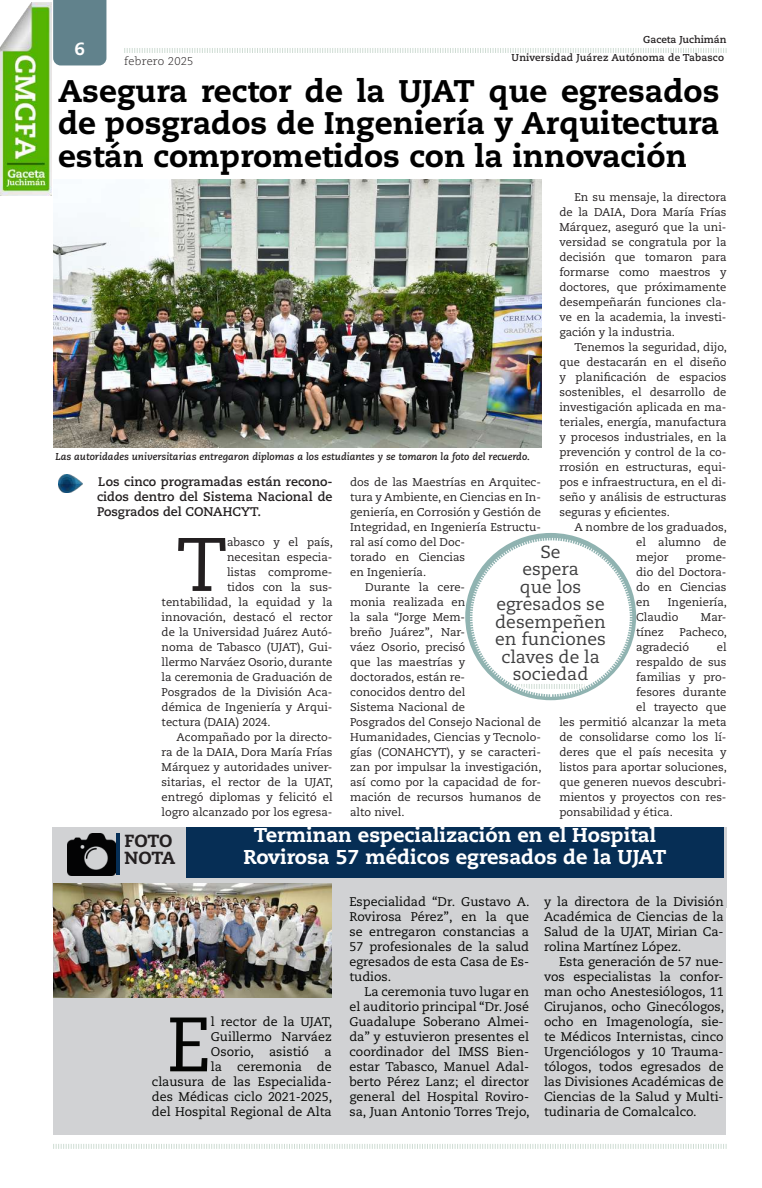
<style>
.page{position:relative;width:762px;height:1188px;background:#fff}
.page>*{position:absolute;margin:0;border:0;box-sizing:border-box;transform-origin:0 0}
.t1{font:76.75px "Caecilia LT Std";color:#040503}
.t2{font:75.5px "Caecilia LT Std";color:#231f20}
.t3{font:800 31.25px/32.5px "Caecilia LT Std";color:#000;text-align:justify}
.t4{font:800 20px/21.2px "Caecilia LT Std";color:#fff;text-align:center}
.t5{font:17.5px/17.5px "Caecilia LT Std";color:#3e3e3f;text-align:center}
.t6{font:800 17.5px/17.5px "Caecilia LT Std";letter-spacing:-.025em;color:#231f20}
.t7{font:800 17.5px "Caecilia LT Std";color:#fff}
.t8{font:12.5px/15px "Caecilia LT Std";color:#040503;text-align:justify}
.t9{font:700 12.5px/15px "Caecilia LT Std";color:#231f20;text-align:justify}
.t10{font:11.25px/15px "Caecilia LT Std";color:#231f20;text-align:justify}
.t11{font:300 11.25px "Caecilia LT Std";letter-spacing:.02em;color:#231f20}
.t12{font:italic 700 10px "Caecilia LT Std";color:#231f20}
.t13{font:700 10px "Caecilia LT Std";letter-spacing:.02em;color:#231f20}
.t14{font:700 10px "Caecilia LT Std";color:#231f20}
</style>
<div class="page">
<svg style="left:53px;top:1144px;width:674px;height:5px"></svg>
<svg style="left:124px;top:48px;width:603px;height:5px"></svg>
<div style="left:53px;top:0;width:53px;height:65px;background:#61828c"></div>
<img style="left:53px;top:180px;width:489px;height:267px">
<img style="left:58px;top:474px;width:25px;height:18px">
<div style="left:53px;top:907px;width:673px;height:227px;background:#d1d2d4"></div>
<div style="left:53px;top:826px;width:674px;height:81px;background:#d1d2d4"></div>
<div style="left:186px;top:826px;width:538px;height:51px;background:#062e55"></div>
<img style="left:53px;top:883px;width:278px;height:114px">
<img style="left:68px;top:833px;width:47px;height:42px">
<hr style="left:116px;top:833px;width:4px;height:41px;background:#062e55">
<img style="left:0;top:2px;width:51px;height:193px">
<svg style="left:469px;top:536px;width:164px;height:161px"></svg>
<h3 class="t7" style="left:75px;top:38px;width:12px">6</h3>
<p class="t11" style="left:124px;top:55px;width:71px">febrero 2025</p>
<p class="t14" style="left:643px;top:34px;width:85px">Gaceta Juchimán</p>
<p class="t13" style="left:512px;top:51px;width:214px">Universidad Juárez Autónoma de Tabasco</p>
<h3 class="t3" style="left:58px;top:75px;width:663px">Asegura rector de la UJAT que egresados de posgrados de Ingeniería y Arquitectura están comprometidos con la innovación</h3>
<p class="t10" style="left:559px;top:189px;width:169px;text-indent:15px">En su mensaje, la directora de la DAIA, Dora María Frías Márquez, aseguró que la uni&shy;versidad se congratula por la decisión que tomaron para formarse como maestros y doctores, que próximamente desempeñarán funciones cla&shy;ve en la academia, la investi&shy;gación y la industria.</p>
<p class="t10" style="left:559px;top:339px;width:169px;text-indent:15px">Tenemos la seguridad, dijo, que destacarán en el diseño y planificación de espacios sostenibles, el desarrollo de investigación aplicada en ma&shy;teriales, energía, manufactura y procesos industriales, en la prevención y control de la co&shy;rrosión en estructuras, equi&shy;pos e infraestructura, en el di&shy;seño y análisis de estructuras seguras y eficientes.</p>
<p class="t10" style="left:636px;top:519px;width:92px;text-indent:-62px">A nombre de los graduados, el alumno de mejor</p>
<p class="t12" style="left:55px;top:451px;width:476px">Las autoridades universitarias entregaron diplomas a los estudiantes y se tomaron la foto del recuerdo.</p>
<p class="t9" style="left:97px;top:474px;width:237px">Los cinco programadas están recono&shy;cidos dentro del Sistema Nacional de Posgrados del CONAHCYT.</p>
<p class="t10" style="left:350px;top:474px;width:192px">dos de las Maestrías en Arquitec-</p>
<p class="t10" style="left:350px;top:489px;width:192px">tura y Ambiente, en Ciencias en In-</p>
<p class="t10" style="left:350px;top:504px;width:192px">geniería, en Corrosión y Gestión de</p>
<p class="t10" style="left:350px;top:519px;width:192px">Integridad, en Ingeniería Estructu-</p>
<p class="t10" style="left:350px;top:534px;width:117px">ral así como del Doc-</p>
<p class="t10" style="left:350px;top:549px;width:117px">torado en Ciencias</p>
<p class="t10" style="left:350px;top:564px;width:77px">en Ingeniería.</p>
<p class="t10" style="left:365px;top:579px;width:102px">Durante la cere-</p>
<p class="t10" style="left:350px;top:594px;width:117px">monia realizada en</p>
<p class="t10" style="left:350px;top:609px;width:117px">la sala “Jorge Mem-</p>
<p class="t10" style="left:350px;top:624px;width:117px">breño Juárez”, Nar-</p>
<p class="t10" style="left:350px;top:639px;width:117px">váez Osorio, precisó</p>
<p class="t10" style="left:350px;top:654px;width:117px">que las maestrías y</p>
<p class="t10" style="left:350px;top:669px;width:117px">doctorados, están re-</p>
<p class="t10" style="left:350px;top:684px;width:117px">conocidos dentro del</p>
<p class="t10" style="left:350px;top:699px;width:117px">Sistema Nacional de</p>
<p class="t10" style="left:350px;top:714px;width:192px">Posgrados del Consejo Nacional de</p>
<p class="t10" style="left:350px;top:729px;width:192px">Humanidades, Ciencias y Tecnolo-</p>
<p class="t10" style="left:350px;top:744px;width:192px">gías (CONAHCYT), y se caracteri-</p>
<p class="t10" style="left:350px;top:759px;width:193px">zan por impulsar la investigación,</p>
<p class="t10" style="left:350px;top:774px;width:192px">así como por la capacidad de for-</p>
<p class="t10" style="left:350px;top:789px;width:192px">mación de recursos humanos de</p>
<p class="t10" style="left:350px;top:804px;width:56px">alto nivel.</p>
<h2 class="t2" style="left:177px;top:521px;width:52px">T</h2>
<p class="t10" style="left:227px;top:534px;width:107px">abasco y el país,</p>
<h3 class="t5" style="left:495px;top:543px;width:112px">Se<br>espera<br>que los egresados se desempeñen en funciones claves de la sociedad</h3>
<p class="t10" style="left:227px;top:549px;width:107px">necesitan especia-</p>
<p class="t10" style="left:227px;top:564px;width:107px">listas comprome-</p>
<p class="t10" style="left:227px;top:579px;width:107px">tidos con la sus-</p>
<p class="t10" style="left:162px;top:594px;width:172px">tentabilidad, la equidad y la</p>
<p class="t10" style="left:162px;top:609px;width:172px">innovación, destacó el rector</p>
<p class="t10" style="left:162px;top:624px;width:172px">de la Universidad Juárez Autó-</p>
<p class="t10" style="left:162px;top:639px;width:172px">noma de Tabasco (UJAT), Gui-</p>
<p class="t10" style="left:162px;top:654px;width:172px">llermo Narváez Osorio, durante</p>
<p class="t10" style="left:162px;top:669px;width:172px">la ceremonia de Graduación de</p>
<p class="t10" style="left:162px;top:684px;width:172px">Posgrados de la División Aca-</p>
<p class="t10" style="left:162px;top:699px;width:172px">démica de Ingeniería y Arqui-</p>
<p class="t10" style="left:162px;top:714px;width:111px">tectura (DAIA) 2024.</p>
<p class="t10" style="left:177px;top:729px;width:157px">Acompañado por la directo-</p>
<p class="t10" style="left:162px;top:744px;width:172px">ra de la DAIA, Dora María Frías</p>
<p class="t10" style="left:162px;top:759px;width:172px">Márquez y autoridades univer-</p>
<p class="t10" style="left:162px;top:774px;width:173px">sitarias, el rector de la UJAT,</p>
<p class="t10" style="left:162px;top:789px;width:172px">entregó diplomas y felicitó el</p>
<p class="t10" style="left:162px;top:804px;width:172px">logro alcanzado por los egresa-</p>
<p class="t10" style="left:636px;top:549px;width:92px;text-indent:50px">prome&shy;dio del Doctora&shy;do en Ciencias en</p>
<p class="t10" style="left:636px;top:594px;width:92px;text-indent:32px">Ingeniería,<br>Claudio</p>
<p class="t10" style="left:701px;top:609px;width:27px">Mar-</p>
<p class="t10" style="left:636px;top:624px;width:29px">tínez</p>
<p class="t10" style="left:636px;top:624px;width:92px;text-indent:43px">Pacheco, agradeció</p>
<p class="t10" style="left:717px;top:639px;width:11px">el</p>
<p class="t10" style="left:636px;top:654px;width:92px">respaldo de sus</p>
<p class="t10" style="left:636px;top:669px;width:92px">familias y pro-</p>
<p class="t10" style="left:636px;top:684px;width:92px">fesores durante</p>
<p class="t10" style="left:636px;top:699px;width:92px">el trayecto que</p>
<p class="t10" style="left:559px;top:714px;width:169px">les permitió alcanzar la meta</p>
<p class="t10" style="left:559px;top:729px;width:169px">de consolidarse como los lí-</p>
<p class="t10" style="left:559px;top:744px;width:169px">deres que el país necesita y</p>
<p class="t10" style="left:559px;top:759px;width:169px">listos para aportar soluciones,</p>
<p class="t10" style="left:559px;top:774px;width:169px">que generen nuevos descubri-</p>
<p class="t10" style="left:559px;top:789px;width:169px">mientos y proyectos con res-</p>
<p class="t10" style="left:559px;top:804px;width:115px">ponsabilidad y ética.</p>
<h3 class="t6" style="left:125px;top:831px;width:52px">FOTO<br>NOTA</h3>
<h3 class="t4" style="left:243px;top:824px;width:424px">Terminan especialización en el Hospital<br>Rovirosa 57 médicos egresados de la UJAT</h3>
<p class="t8" style="left:152px;top:1014px;width:182px;text-align:right">l rector de la UJAT,<br>Guillermo Narváez<br>Osorio, asistió a<br>la ceremonia de<br>clausura de las Especialida&shy;des Médicas ciclo 2021-2025, del Hospital Regional de Alta</p>
<h1 class="t1" style="left:167px;top:999px;width:46px">E</h1>
<p class="t8" style="left:349px;top:894px;width:182px">Especialidad “Dr. Gustavo A.<br>Rovirosa Pérez”, en la que se entregaron constancias a 57 profesionales de la salud egresados de esta Casa de Es&shy;tudios.</p>
<p class="t8" style="left:349px;top:984px;width:182px;text-indent:15px">La ceremonia tuvo lugar en el auditorio principal “Dr. José Guadalupe Soberano Almei&shy;da” y estuvieron presentes el coordinador del IMSS Bien&shy;estar Tabasco, Manuel Adal&shy;berto Pérez Lanz; el director general del Hospital Roviro&shy;sa, Juan Antonio Torres Trejo,</p>
<p class="t8" style="left:544px;top:894px;width:181px">y la directora de la División Académica de Ciencias de la Salud de la UJAT, Mirian Ca&shy;rolina Martínez López.</p>
<p class="t8" style="left:544px;top:954px;width:182px;text-indent:15px">Esta generación de 57 nue&shy;vos especialistas la confor&shy;man ocho Anestesiólogos, 11<br>Cirujanos, ocho Ginecólogos, ocho en Imagenología, sie&shy;te Médicos Internistas, cinco Urgenciólogos y 10 Trauma&shy;tólogos, todos egresados de las Divisiones Académicas de Ciencias de la Salud y Multi&shy;tudinaria de Comalcalco.</p>
</div>
